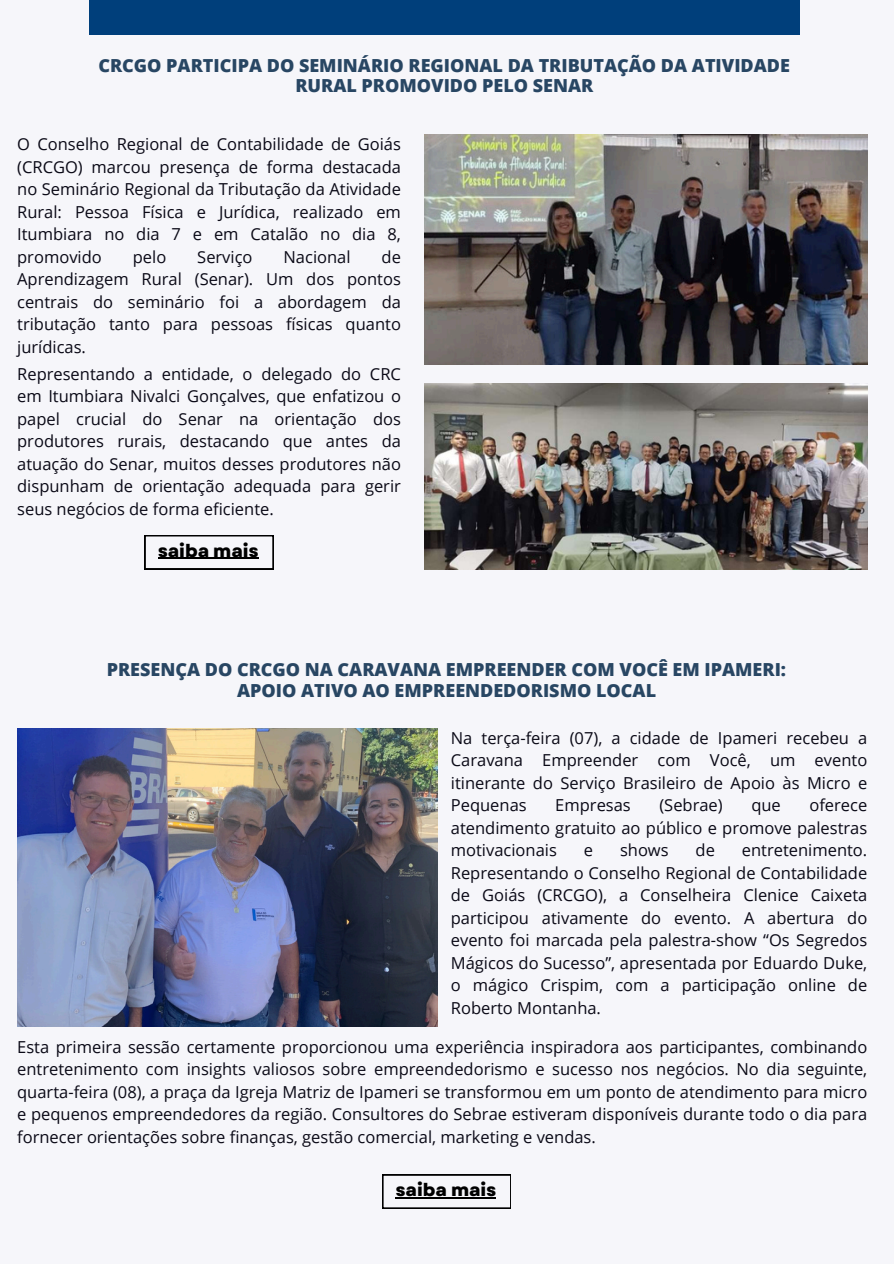
<style>
.page{position:relative;width:894px;height:1264px;background:#fff}
.page>*{position:absolute;margin:0;border:0;box-sizing:border-box;transform-origin:0 0}
.t1{font:800 18px/20.2px "Open Sans";color:#284663;text-align:center}
.t2{font:800 17.85px "Garet";color:#000}
.t3{font:16.5px/22.5px "Open Sans";color:#0a0916;text-align:justify}
</style>
<div class="page">
<div style="left:0;top:0;width:893px;height:1263px;background:#f6f6fa"></div>
<div style="left:89px;top:0;width:710px;height:35px;background:#003f7b"></div>
<svg style="left:382px;top:1174px;width:128px;height:34px"></svg>
<hr style="left:395px;top:1197px;width:101px;height:1px;background:#000">
<img style="left:424px;top:135px;width:442px;height:229px">
<svg style="left:145px;top:535px;width:128px;height:34px"></svg>
<hr style="left:158px;top:558px;width:100px;height:1px;background:#000">
<img style="left:424px;top:383px;width:442px;height:186px">
<img style="left:17px;top:728px;width:420px;height:298px">
<p class="t1" style="left:98px;top:54px;width:693px">CRCGO PARTICIPA DO SEMINÁRIO REGIONAL DA TRIBUTAÇÃO DA ATIVIDADE<br>RURAL PROMOVIDO PELO SENAR</p>
<p class="t3" style="left:17px;top:132px;width:385px">O Conselho Regional de Contabilidade de Goiás (CRCGO) marcou presença de forma destacada no Seminário Regional da Tributação da Atividade Rural: Pessoa Física e Jurídica, realizado em Itumbiara no dia 7 e em Catalão no dia 8, promovido</p>
<p class="t3" style="left:17px;top:245px;width:385px;text-indent:364px">de Aprendizagem Rural (Senar). Um dos pontos centrais do seminário foi a abordagem da tributação tanto para pessoas físicas quanto jurídicas.</p>
<p class="t3" style="left:133px;top:245px;width:35px">pelo</p>
<p class="t3" style="left:197px;top:245px;width:57px">Serviço</p>
<p class="t3" style="left:283px;top:245px;width:69px">Nacional</p>
<h1 class="t3" style="left:17px;top:362px;width:385px">Representando a entidade, o delegado do CRC em Itumbiara Nivalci Gonçalves, que enfatizou o papel crucial do Senar na orientação dos produtores rurais, destacando que antes da atuação do Senar, muitos desses produtores não dispunham de orientação adequada para gerir seus negócios de forma eficiente.</h1>
<p class="t2" style="left:158px;top:537px;width:102px">saiba mais</p>
<p class="t1" style="left:107px;top:659px;width:680px">PRESENÇA DO CRCGO NA CARAVANA EMPREENDER COM VOCÊ EM IPAMERI:<br>APOIO ATIVO AO EMPREENDEDORISMO LOCAL</p>
<p class="t3" style="left:450px;top:726px;width:418px">Na terça-feira (07), a cidade de Ipameri recebeu a Caravana Empreender com Você, um evento itinerante do Serviço Brasileiro de Apoio às Micro e Pequenas</p>
<p class="t3" style="left:450px;top:793px;width:418px;text-indent:358px">oferece atendimento gratuito ao público e promove palestras motivacionais</p>
<p class="t3" style="left:555px;top:793px;width:77px">Empresas</p>
<p class="t3" style="left:659px;top:793px;width:65px">(Sebrae)</p>
<p class="t3" style="left:751px;top:793px;width:31px">que</p>
<p class="t3" style="left:583px;top:838px;width:11px">e</p>
<p class="t3" style="left:619px;top:838px;width:50px">shows</p>
<p class="t3" style="left:695px;top:838px;width:21px">de</p>
<p class="t3" style="left:450px;top:838px;width:418px;text-indent:291px">entretenimento.<br>Representando o Conselho Regional de Contabilidade de Goiás (CRCGO), a Conselheira Clenice Caixeta participou ativamente do evento. A abertura do evento foi marcada pela palestra-show “Os Segredos Mágicos do Sucesso”, apresentada por Eduardo Duke, o mágico Crispim, com a participação online de Roberto Montanha.</p>
<h2 class="t3" style="left:17px;top:1034px;width:851px">Esta primeira sessão certamente proporcionou uma experiência inspiradora aos participantes, combinando entretenimento com insights valiosos sobre empreendedorismo e sucesso nos negócios. No dia seguinte, quarta-feira (08), a praça da Igreja Matriz de Ipameri se transformou em um ponto de atendimento para micro e pequenos empreendedores da região. Consultores do Sebrae estiveram disponíveis durante todo o dia para fornecer orientações sobre finanças, gestão comercial, marketing e vendas.</h2>
<h1 class="t2" style="left:395px;top:1176px;width:102px">saiba mais</h1>
</div>
